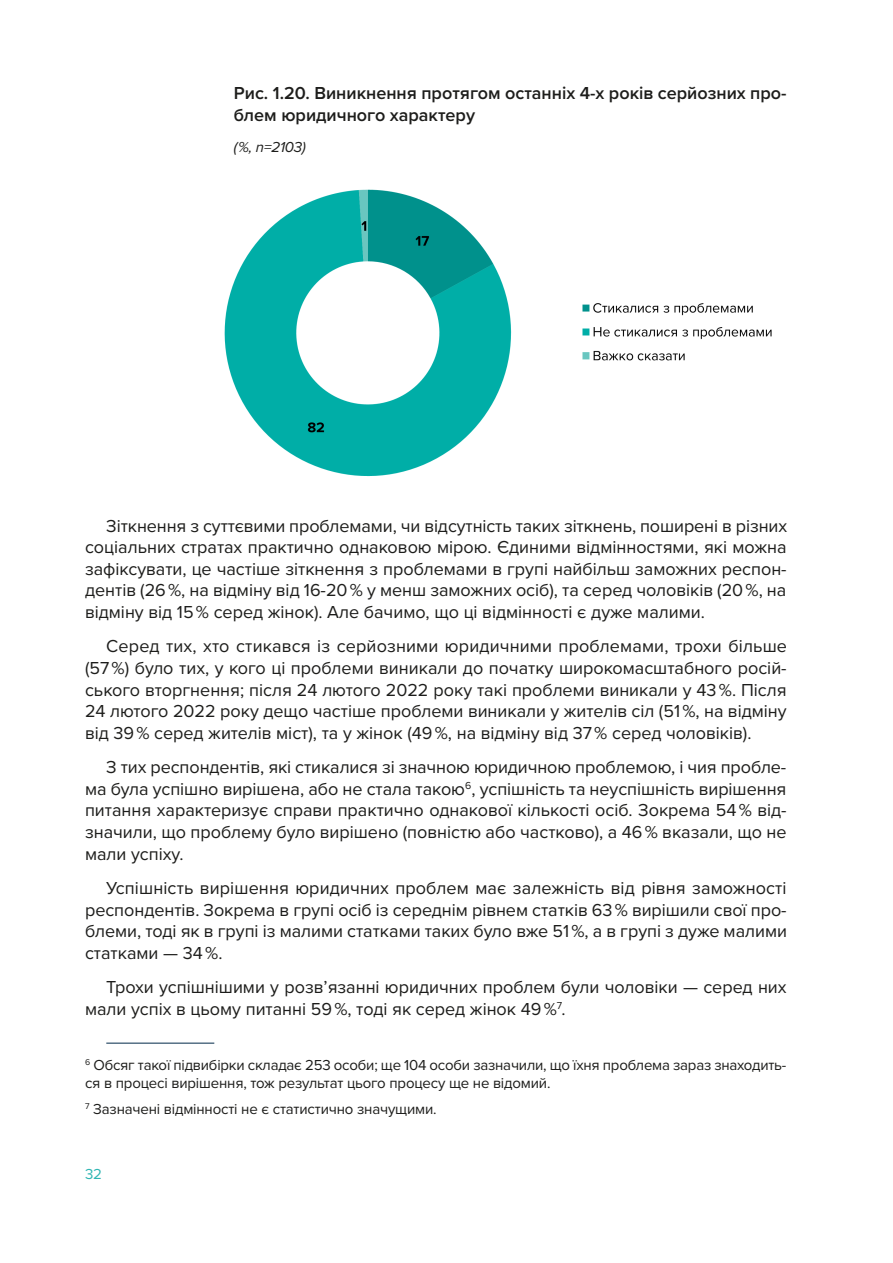
<style>
.page{position:relative;width:893px;height:1263px;background:#fff}
.page>*{position:absolute;margin:0;border:0;box-sizing:border-box;transform-origin:0 0}
.t1{font:18px/21.6px "Proxima Nova";color:#1d1d1b;text-align:justify}
.t2{font:600 18px/21.6px "Proxima Nova";color:#1d1d1b}
.t3{font:15px/18px "Proxima Nova";letter-spacing:-.015em;color:#1d1d1b}
.t4{font:italic 15px "Proxima Nova";color:#1d1d1b}
.t5{font:15px "Proxima Nova";color:#2eb5b2}
</style>
<div class="page">
<hr style="left:106px;top:1043px;width:108px;height:1px;background:#002949">
<img style="left:224px;top:189px;width:548px;height:288px">
<p class="t2" style="left:234px;top:82px;width:554px">Рис. 1.20. Виникнення протягом останніх 4-х років серйозних про&shy;блем юридичного характеру</p>
<p class="t4" style="left:234px;top:135px;width:74px">( %, n=2103)</p>
<p class="t1" style="left:85px;top:514px;width:704px;text-indent:21px">Зіткнення з суттєвими проблемами, чи відсутність таких зіткнень, поширені в різних соціальних стратах практично однаковою мірою. Єдиними відмінностями, які можна зафіксувати, це частіше зіткнення з проблемами в групі найбільш заможних респон&shy;дентів (26 %, на відміну від 16-20 % у менш заможних осіб), та серед чоловіків (20 %, на відміну від 15 % серед жінок). Але бачимо, що ці відмінності є дуже малими.</p>
<p class="t1" style="left:85px;top:635px;width:703px;text-indent:21px">Серед тих, хто стикався із серйозними юридичними проблемами, трохи більше (57 %) було тих, у кого ці проблеми виникали до початку широкомасштабного росій&shy;ського вторгнення; після 24 лютого 2022 року такі проблеми виникали у 43 %. Після 24 лютого 2022 року дещо частіше проблеми виникали у жителів сіл (51 %, на відміну від 39 % серед жителів міст), та у жінок (49 %, на відміну від 37 % серед чоловіків).</p>
<p class="t1" style="left:85px;top:756px;width:703px;text-indent:21px">З тих респондентів, які стикалися зі значною юридичною проблемою, і чия пробле&shy;ма була успішно вирішена, або не стала такою<sup>6</sup>, успішність та неуспішність вирішення питання характеризує справи практично однакової кількості осіб. Зокрема 54 % від&shy;значили, що проблему було вирішено (повністю або частково), а 46 % вказали, що не мали успіху.</p>
<p class="t1" style="left:85px;top:876px;width:703px;text-indent:21px">Успішність вирішення юридичних проблем має залежність від рівня заможності респондентів. Зокрема в групі осіб із середнім рівнем статків 63 % вирішили свої про&shy;блеми, тоді як в групі із малими статками таких було вже 51 %, а в групі з дуже малими статками — 34 %.</p>
<p class="t1" style="left:85px;top:975px;width:703px;text-indent:21px">Трохи успішнішими у розв’язанні юридичних проблем були чоловіки — серед них мали успіх в цьому питанні 59 %, тоді як серед жінок 49 %<sup>7</sup>.</p>
<p class="t3" style="left:85px;top:1055px;width:703px"><sup>6</sup> Обсяг такої підвибірки складає 253 особи; ще 104 особи зазначили, що їхня проблема зараз знаходить&shy;ся в процесі вирішення, тож результат цього процесу ще не відомий.</p>
<p class="t3" style="left:85px;top:1099px;width:353px"><sup>7</sup> Зазначені відмінності не є статистично значущими.</p>
<p class="t5" style="left:85px;top:1163px;width:19px">32</p>
</div>
